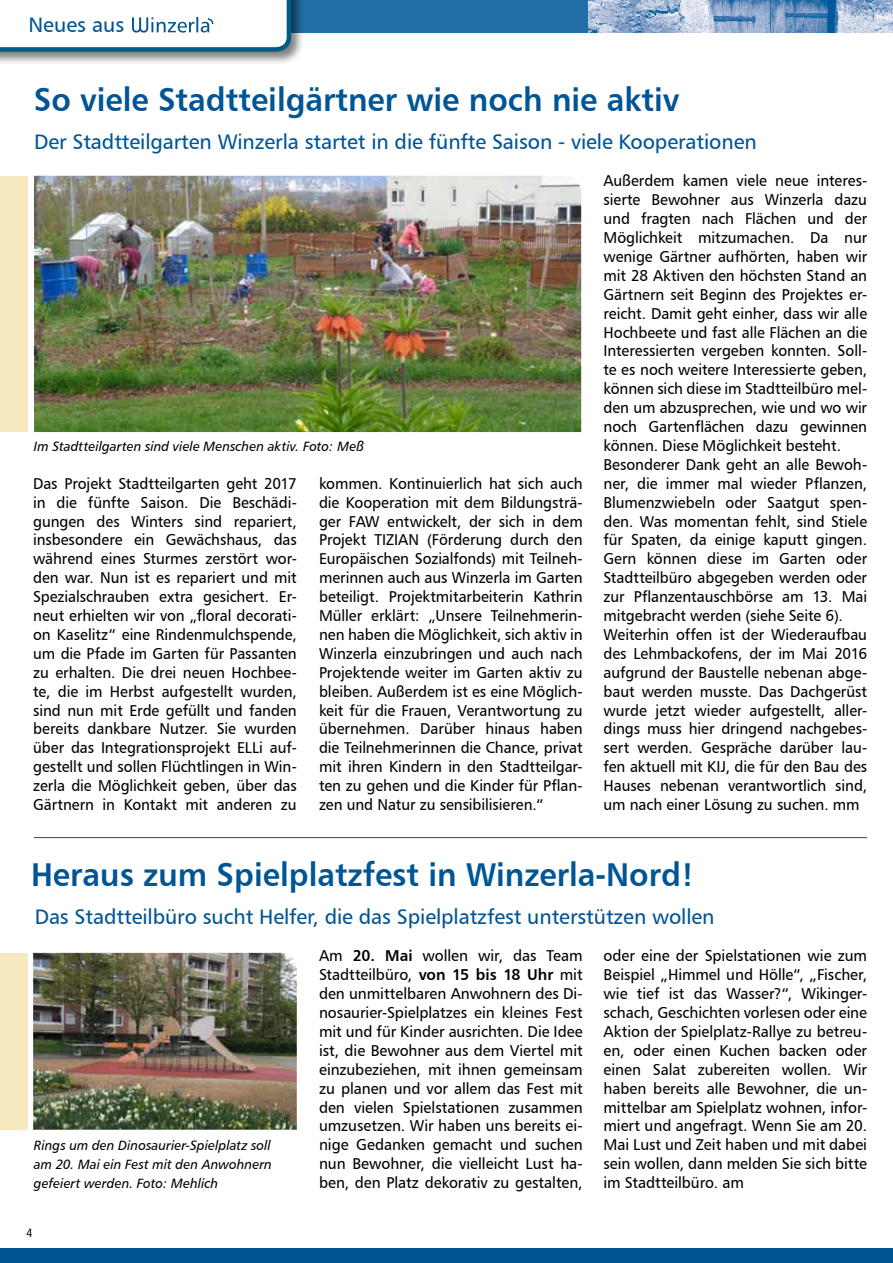
<style>
.page{position:relative;width:893px;height:1263px;background:#fff}
.page>*{position:absolute;margin:0;border:0;box-sizing:border-box;transform-origin:0 0}
.t1{font:33px "Humanist 777 BT Bold B";color:#005595;scale:.95 1}
.t2{font:21px "Humanist 777 BT Roman B";letter-spacing:-.005em;color:#005595}
.t3{font:15.75px/18.9px "Humanist 777 BT Roman B";letter-spacing:-.005em;color:#000;text-align:justify;scale:.96 1}
.t4{font:15.75px/18.9px "Humanist 777 BT Roman B";letter-spacing:-.005em;color:#000;text-align:justify}
.t5{font:13.5px/18.9px "Humanist 777 BT Italic B";letter-spacing:.005em;color:#000;text-align:justify}
.t6{font:12px "Humanist 777 BT Roman Condensed B";color:#000}
.s1{font-family:"Humanist 777 BT Bold B"}
</style>
<div class="page">
<div style="left:266px;top:0;width:627px;height:33px;background:#226ea7"></div>
<div style="left:0;top:1249px;width:893px;height:14px;background:#005595"></div>
<div style="left:0;top:0;width:305px;height:66px;background:#000;opacity:.5"></div>
<svg style="left:0;top:0;width:291px;height:52px"></svg>
<img style="left:588px;top:0;width:304px;height:33px">
<svg style="left:892px;top:0;width:1px;height:33px"></svg>
<img style="left:34px;top:176px;width:547px;height:256px">
<hr style="left:34px;top:837px;width:833px;height:1px;background:#005595">
<div style="left:0;top:176px;width:27px;height:256px;background:#f7e9bf"></div>
<div style="left:0;top:953px;width:27px;height:177px;background:#f7e9bf"></div>
<img style="left:33px;top:953px;width:264px;height:177px">
<h2 class="t2" style="left:28px;top:11px;width:97px">Neues aus</h2>
<h1 class="t1" style="left:34px;top:78px;width:681px">So viele Stadtteilgärtner wie noch nie aktiv</h1>
<h2 class="t2" style="left:34px;top:128px;width:724px">Der Stadtteilgarten Winzerla startet in die fünfte Saison - viele Kooperationen</h2>
<p class="t5" style="left:34px;top:436px;width:332px">Im Stadtteilgarten sind viele Menschen aktiv. Foto: Meß</p>
<p class="t3" style="left:33px;top:473px;width:276px">Das Projekt Stadtteilgarten geht 2017 in die fünfte Saison. Die Beschädi&shy;gungen des Winters sind repariert, insbesondere ein Gewächshaus, das während eines Sturmes zerstört wor&shy;den war. N un ist es repariert und mit Spezialschrauben extra gesichert. Er&shy;neut erhielten wir von „floral decorati&shy;on Kaselitz“ eine Rindenmulchspende, um die Pfade im Garten für Passanten zu erhalten. Die drei neuen Hochbee&shy;te, die im Herbst aufgestellt wurden, sind nun mit Erde gefüllt und fanden bereits dankbare N utzer. Sie wurden über das I ntegrationsprojekt ELLi auf&shy;gestellt und sollen Flüchtlingen in Win&shy;zerla die Möglichkeit geben, über das Gärtnern in Kontakt mit anderen zu</p>
<p class="t3" style="left:319px;top:473px;width:276px">kommen. Kontinuierlich hat sich auch die Kooperation mit dem Bildungsträ&shy;ger FAW entwickelt, der sich in dem Projekt TIZIAN</p>
<p class="t3" style="left:319px;top:530px;width:276px;text-indent:108px">(Förderung durch den Europäischen Sozialfonds) mit Teilneh&shy;merinnen auch aus Winzerla im Garten beteiligt. Projektmitarbeiterin Kathrin Müller erklärt: „U nsere Teilnehmerin&shy;nen haben die Möglichkeit, sich aktiv in Winzerla einzubringen und auch nach Projektende weiter im Garten aktiv zu bleiben. Außerdem ist es eine Möglich&shy;keit für die Frauen, Verantwortung zu übernehmen. Darüber hinaus haben die Teilnehmerinnen die Chance, privat mit ihren Kindern in den Stadtteilgar&shy;ten zu gehen und die Kinder für Pflan&shy;zen und Natur zu sensibilisieren.“</p>
<p class="t3" style="left:603px;top:171px;width:276px;text-align:left">Außerdem kamen viele neue interes&shy;sierte Bewohner aus Winzerla dazu und fragten nach Flächen und der Möglichkeit mitzumachen. Da nur wenige Gärtner aufhörten, haben wir mit 28 Aktiven den höchsten Stand an Gärtnern seit Beginn des Projektes er&shy;reicht. Damit geht einher, dass wir alle Hochbeete und fast alle Flächen an die I nteressierten vergeben konnten. Soll&shy;te es noch weitere I nteressierte geben, können sich diese im Stadtteilbüro mel&shy;den um abzusprechen, wie und wo wir noch Gartenflächen dazu gewinnen können. Diese Möglichkeit besteht.<br>Besonderer Dank geht an alle Bewoh&shy;ner, die immer mal wieder Pflanzen, Blumenzwiebeln oder Saatgut spen&shy;den. Was momentan fehlt, sind Stiele für Spaten, da einige kaputt gingen.<br>Gern können diese im Garten oder Stadtteilbüro abgegeben werden oder zur Pflanzentauschbörse am 13. Mai mitgebracht werden (siehe Seite 6).<br>Weiterhin offen ist der Wiederaufbau des Lehmbackofens, der im Mai 2016 aufgrund der Baustelle nebenan abge&shy;baut werden musste. Das Dachgerüst wurde jetzt wieder aufgestellt, aller&shy;dings muss hier dringend nachgebes&shy;sert werden. Gespräche darüber lau&shy;fen aktuell mit KIJ, die für den Bau des Hauses nebenan verantwortlich sind, um nach einer Lösung zu suchen. mm</p>
<h1 class="t1" style="left:31px;top:853px;width:699px">Heraus zum Spielplatzfest in Winzerla-Nord!</h1>
<h2 class="t2" style="left:35px;top:903px;width:681px">Das Stadtteilbüro sucht Helfer, die das Spielplatzfest unterstützen wollen</h2>
<p class="t5" style="left:34px;top:1136px;width:240px">Rings um den Dinosaurier-Spielplatz soll am 20. Mai ein Fest mit den Anwohnern gefeiert werden. Foto: Mehlich</p>
<p class="t6" style="left:27px;top:1226px;width:7px">4</p>
<p class="t4" style="left:319px;top:946px;width:265px">Am <span class="s1">20. Mai</span> wollen wir, das Team Stadtteilbüro, <span class="s1">von 15 bis 18 Uhr</span> mit den unmittelbaren Anwohnern des Di&shy;nosaurier-Spielplatzes ein kleines Fest mit und für Kinder ausrichten. Die Idee ist, die Bewohner aus dem Viertel mit einzubeziehen, mit ihnen gemeinsam zu planen und vor allem das Fest mit den vielen Spielstationen zusammen umzusetzen. Wir haben uns bereits ei&shy;nige Gedanken gemacht und suchen nun Bewohner, die vielleicht Lust ha&shy;ben, den Platz dekorativ zu gestalten,</p>
<p class="t4" style="left:603px;top:946px;width:265px">oder eine der Spielstationen wie zum Beispiel „Himmel und Hölle“, „Fischer, wie tief ist das Wasser?“, Wikinger&shy;schach, Geschichten vorlesen oder eine Aktion der Spielplatz-Rallye zu betreu&shy;en, oder einen Kuchen backen oder einen Salat zubereiten wollen. Wir haben bereits alle Bewohner, die un&shy;mittelbar am Spielplatz wohnen, infor&shy;miert und angefragt. Wenn Sie am 20.<br>Mai Lust und Zeit haben und mit dabei sein wollen, dann melden Sie sich bitte im Stadtteilbüro. am</p>
</div>
